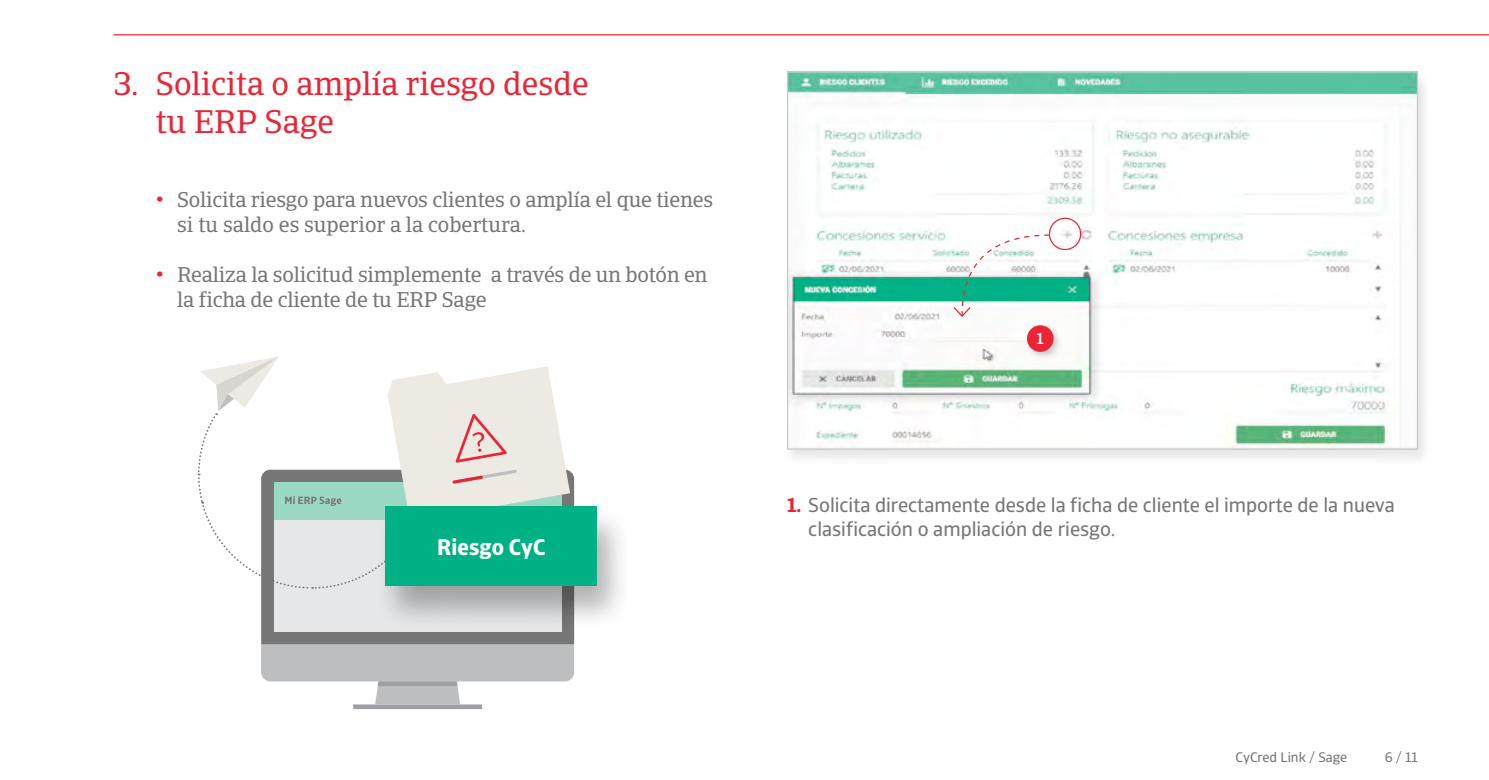
<style>
.page{position:relative;width:1489px;height:780px;background:#fff}
.page>*{position:absolute;margin:0;border:0;box-sizing:border-box;transform-origin:0 0}
.t1{font:32.5px/37.5px "Catalana";color:#ea2535}
.t2{font:700 22.5px "Catalana Sans";letter-spacing:.01em;color:#fff}
.t3{font:21.25px/25px "Catalana";letter-spacing:-.01em;color:#777}
.t4{font:20px/23.8px "Catalana Sans";color:#777}
.t5{font:500 15.5px "Catalana Sans";color:#fff}
.t6{font:13.75px "Catalana Sans";color:#777}
.s1{font-weight:700;color:#ea2535}
</style>
<div class="page">
<hr style="left:113px;top:34px;width:1375px;height:1px;background:#ea2535">
<div style="left:784px;top:73px;width:646px;height:393px;background:#000;opacity:.1"></div>
<img style="left:789px;top:73px;width:626px;height:374px">
<svg style="left:952px;top:234px;width:98px;height:84px"></svg>
<div style="left:1048px;top:218px;width:33px;height:32px;border:1px solid #ea2535;border-radius:50%"></div>
<div style="left:1024px;top:323px;width:37px;height:37px;background:#000;opacity:.2"></div>
<div style="left:1026px;top:325px;width:27px;height:27px;background:#ea2535;border-radius:50%"></div>
<div style="left:261px;top:471px;width:313px;height:173px;background:#777"></div>
<div style="left:274px;top:482px;width:287px;height:150px;background:#e6e7e8"></div>
<svg style="left:261px;top:644px;width:313px;height:65px"></svg>
<div style="left:378px;top:681px;width:79px;height:5px;background:#9d9fa2"></div>
<svg style="left:198px;top:356px;width:372px;height:233px"></svg>
<div style="left:374px;top:504px;width:259px;height:127px;background:#000;opacity:.3"></div>
<div style="left:385px;top:506px;width:211px;height:80px;background:#00b185"></div>
<p class="t1" style="left:156px;top:66px;width:434px;text-indent:-43px">3. Solicita o amplía riesgo desde tu ERP Sage</p>
<p class="t3" style="left:177px;top:188px;width:537px;text-indent:-21px"><span class="s1">•</span> Solicita riesgo para nuevos clientes o amplía el que tienes si tu saldo es superior a la cobertura.</p>
<p class="t3" style="left:177px;top:263px;width:532px;text-indent:-21px"><span class="s1">•</span> Realiza la solicitud simplemente a través de un botón en la ficha de cliente de tu ERP Sage</p>
<p class="t2" style="left:437px;top:533px;width:110px">Riesgo CyC</p>
<p class="t5" style="left:1036px;top:329px;width:9px">1</p>
<p class="t4" style="left:808px;top:493px;width:588px;text-indent:-21px"><span class="s1">1.</span> Solicita directamente desde la ficha de cliente el importe de la nueva clasificación o ampliación de riesgo.</p>
<p class="t6" style="left:1235px;top:748px;width:113px">CyCred Link / Sage</p>
<p class="t6" style="left:1384px;top:748px;width:35px">6 / 11</p>
</div>
